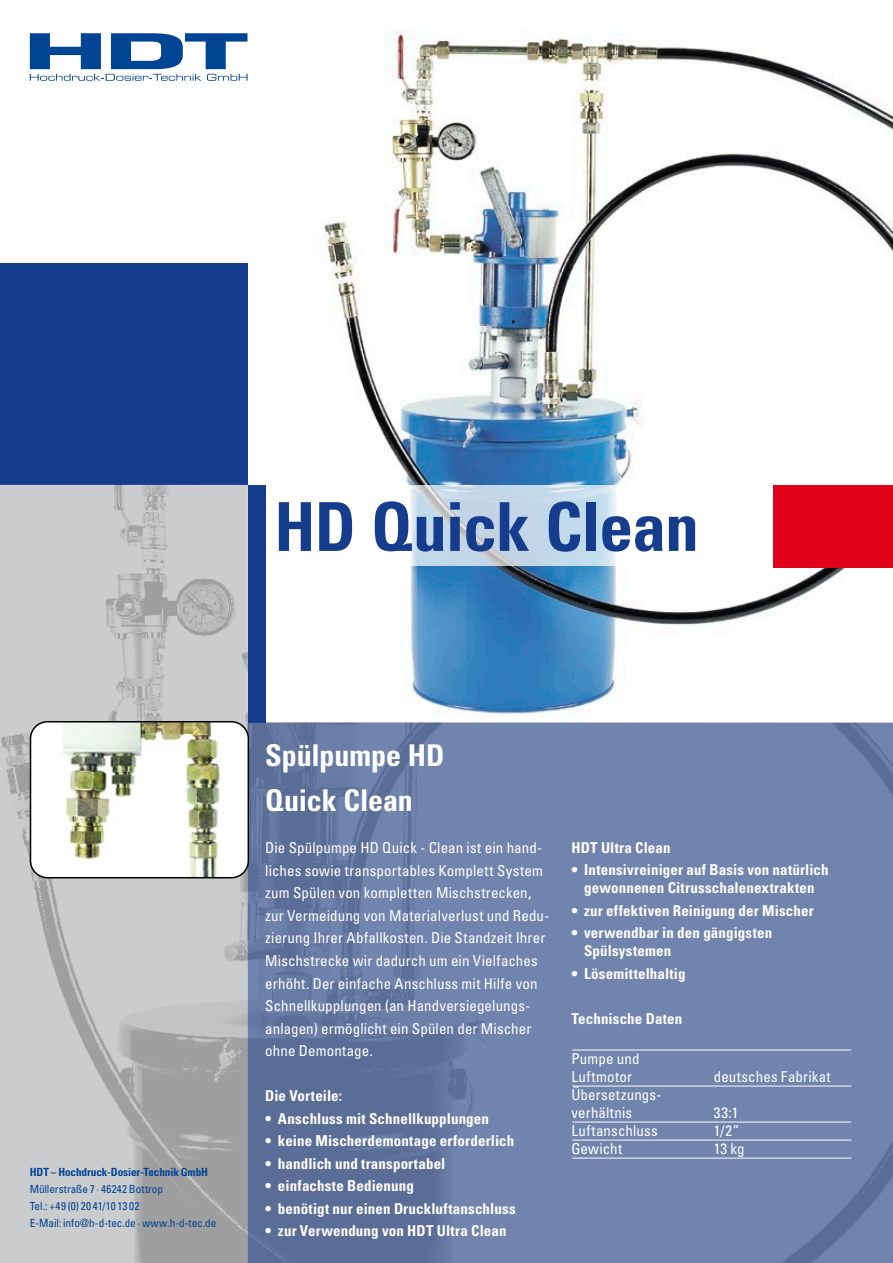
<style>
.page{position:relative;width:893px;height:1263px;background:#fff}
.page>*{position:absolute;margin:0;border:0;box-sizing:border-box;transform-origin:0 0}
.t1{font:700 condensed 67.5px "Univers";letter-spacing:-.01em;color:#163c8e}
.t2{font:700 condensed 30px/45px "Univers";letter-spacing:-.005em;color:#fff}
.t3{font:condensed 15px/22.5px "Univers";letter-spacing:.01em;color:#fff}
.t4{font:700 condensed 15px/18px "Univers";letter-spacing:.01em;color:#fff;text-align:center}
.t5{font:condensed 11.25px/16.8px "Univers";letter-spacing:-.005em;color:#004494}
.t6{font:700 condensed 11.25px "Univers";letter-spacing:-.01em;color:#004494}
</style>
<div class="page">
<svg style="left:30px;top:33px;width:218px;height:48px"></svg>
<div style="left:0;top:263px;width:248px;height:222px;background:#163c8e"></div>
<img style="left:323px;top:30px;width:570px;height:454px">
<img style="left:0;top:484px;width:893px;height:779px">
<div style="left:248px;top:722px;width:645px;height:541px;background:linear-gradient(to right,#62759f,#7589b2)"></div>
<hr style="left:572px;top:1085px;width:279px;height:1px;background:#fff">
<hr style="left:572px;top:1121px;width:279px;height:1px;background:#fff">
<hr style="left:572px;top:1140px;width:279px;height:1px;background:#fff">
<hr style="left:572px;top:1158px;width:279px;height:1px;background:#fff">
<hr style="left:572px;top:1049px;width:279px;height:1px;background:#fff">
<div style="left:773px;top:485px;width:120px;height:82px;background:#e10019"></div>
<div style="left:31px;top:722px;width:217px;height:156px;background:#fff;border-radius:17px"></div>
<img style="left:63px;top:724px;width:157px;height:151px">
<div style="left:30px;top:721px;width:219px;height:157px;border:2px solid #000;border-radius:17px"></div>
<h1 class="t1" style="left:274px;top:485px;width:426px">HD Quick Clean</h1>
<p class="t6" style="left:30px;top:1165px;width:180px">HDT – Hochdruck-Dosier-Technik GmbH</p>
<p class="t5" style="left:30px;top:1180px;width:188px">Müllerstraße 7 · 46242 Bottrop<br>Tel.: +49 (0) 20 41/10 13 02<br>E-Mail: info@h-d-tec.de · www.h-d-tec.de</p>
<h2 class="t2" style="left:265px;top:732px;width:181px">Spülpumpe HD<br>Quick Clean</h2>
<p class="t3" style="left:265px;top:836px;width:286px">Die Spülpumpe HD Quick - Clean ist ein hand&shy;liches sowie transportables Komplett System zum Spülen von kompletten Mischstrecken, zur Vermeidung von Materialverlust und Redu&shy;zierung Ihrer Abfallkosten. Die Standzeit Ihrer Mischstrecke wir dadurch um ein Vielfaches erhöht. Der einfache Anschluss mit Hilfe von Schnellkupplungen (an Handversiegelungs&shy;anlagen) ermöglicht ein Spülen der Mischer ohne Demontage.</p>
<p class="t4" style="left:265px;top:1086px;width:78px">Die Vorteile:</p>
<p class="t4" style="left:265px;top:1109px;width:225px">• Anschluss mit Schnellkupplungen</p>
<p class="t4" style="left:265px;top:1131px;width:251px">• keine Mischerdemontage erforderlich</p>
<p class="t4" style="left:265px;top:1154px;width:182px">• handlich und transportabel</p>
<p class="t4" style="left:265px;top:1176px;width:150px">• einfachste Bedienung</p>
<p class="t4" style="left:265px;top:1199px;width:252px">• benötigt nur einen Druckluftanschluss</p>
<p class="t4" style="left:265px;top:1221px;width:243px">• zur Verwendung von HDT Ultra Clean</p>
<p class="t4" style="left:571px;top:838px;width:101px">HDT Ultra Clean</p>
<p class="t4" style="left:571px;top:861px;width:259px">• Intensivreiniger auf Basis von natürlich gewonnenen Citrusschalenextrakten</p>
<p class="t4" style="left:571px;top:901px;width:244px">• zur effektiven Reinigung der Mischer</p>
<p class="t4" style="left:584px;top:924px;width:190px;text-align:left;text-indent:-13px">• verwendbar in den gängigsten<br>Spülsystemen</p>
<p class="t4" style="left:571px;top:964px;width:116px">• Lösemittelhaltig</p>
<p class="t4" style="left:571px;top:1009px;width:112px">Technische Daten</p>
<p class="t3" style="left:571px;top:1050px;width:70px;line-height:18px">Pumpe und<br>Luftmotor</p>
<p class="t3" style="left:714px;top:1065px;width:118px">deutsches Fabrikat</p>
<p class="t3" style="left:571px;top:1086px;width:92px;line-height:18px">Übersetzungs&shy;verhältnis</p>
<p class="t3" style="left:714px;top:1101px;width:26px">33:1</p>
<p class="t3" style="left:571px;top:1119px;width:88px">Luftanschluss</p>
<p class="t3" style="left:714px;top:1119px;width:27px">1/2”</p>
<p class="t3" style="left:571px;top:1137px;width:53px">Gewicht</p>
<p class="t3" style="left:714px;top:1137px;width:32px">13 kg</p>
</div>
